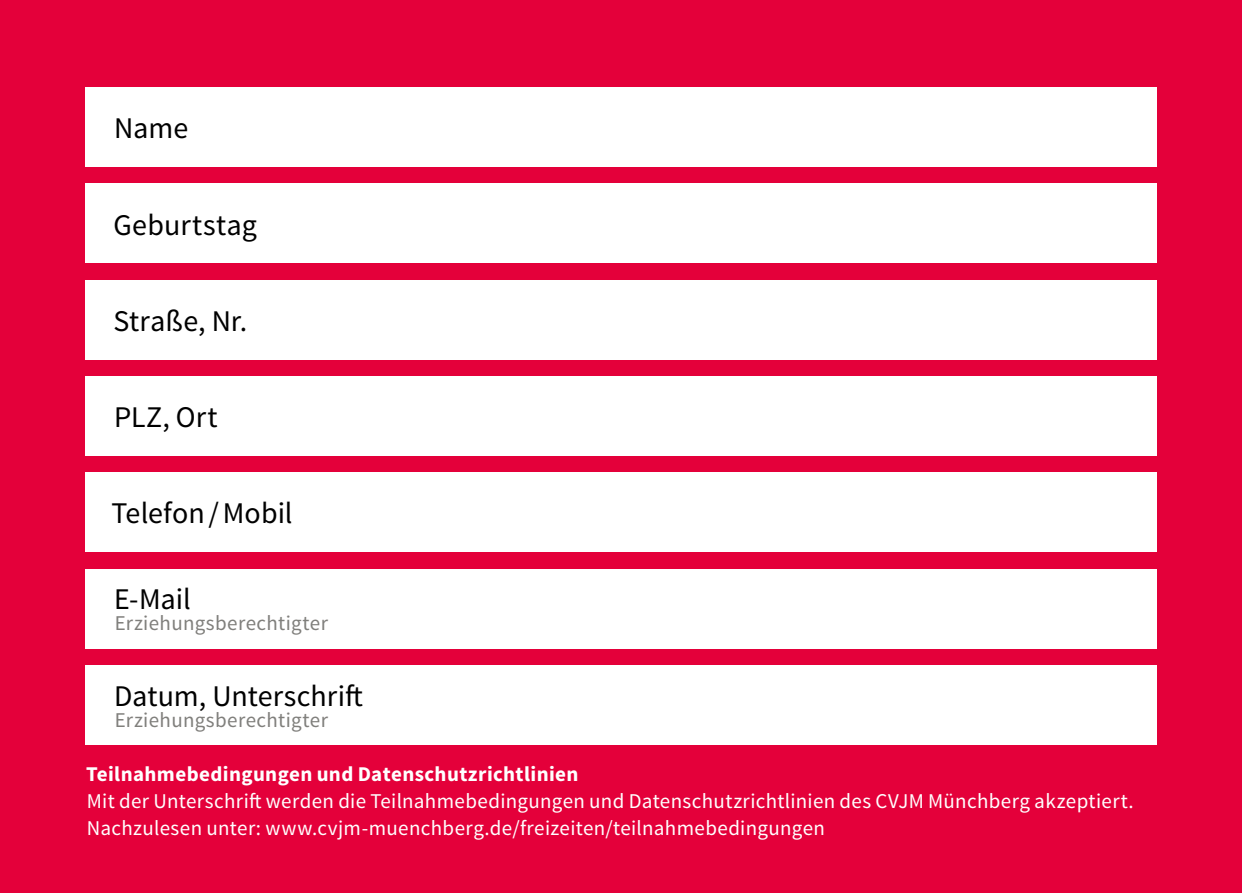
<style>
.page{position:relative;width:1242px;height:893px;background:#e4003a}
.page>*{position:absolute;margin:0;border:0;box-sizing:border-box;transform-origin:0 0}
.t1{font:30px "Source Sans Pro";color:#000}
.t2{font:21px/27.3px "Source Sans Pro";letter-spacing:.015em;color:#fff}
.t3{font:700 21px "Source Sans Pro";letter-spacing:.02em;color:#fff}
.t4{font:21px "Source Sans Pro";letter-spacing:.015em;color:#807f7c}
</style>
<div class="page">
<div style="left:85px;top:88px;width:1072px;height:79px;background:#fff"></div>
<div style="left:85px;top:280px;width:1072px;height:79px;background:#fff"></div>
<div style="left:85px;top:376px;width:1072px;height:80px;background:#fff"></div>
<div style="left:85px;top:473px;width:1072px;height:79px;background:#fff"></div>
<div style="left:85px;top:569px;width:1072px;height:79px;background:#fff"></div>
<div style="left:85px;top:665px;width:1072px;height:79px;background:#fff"></div>
<div style="left:85px;top:184px;width:1072px;height:79px;background:#fff"></div>
<h1 class="t1" style="left:114px;top:110px;width:76px">Name</h1>
<h1 class="t1" style="left:114px;top:206px;width:145px">Geburtstag</h1>
<h1 class="t1" style="left:113px;top:302px;width:135px">Straße, Nr.</h1>
<h1 class="t1" style="left:114px;top:399px;width:105px">PLZ, Ort</h1>
<h1 class="t1" style="left:112px;top:495px;width:182px">Telefon/Mobil</h1>
<h1 class="t1" style="left:114px;top:581px;width:78px">E-Mail</h1>
<p class="t4" style="left:115px;top:610px;width:215px">Erziehungsberechtigter</p>
<h1 class="t1" style="left:114px;top:677px;width:250px">Datum, Unterschrift</h1>
<p class="t4" style="left:115px;top:706px;width:215px">Erziehungsberechtigter</p>
<p class="t3" style="left:86px;top:759px;width:494px">Teilnahmebedingungen und Datenschutzrichtlinien</p>
<p class="t2" style="left:87px;top:788px;width:1048px">Mit der Unterschrift werden die Teilnahmebedingungen und Datenschutzrichtlinien des CVJM Münchberg akzeptiert.<br>Nachzulesen unter: www.cvjm-muenchberg.de/freizeiten/teilnahmebedingungen</p>
</div>
